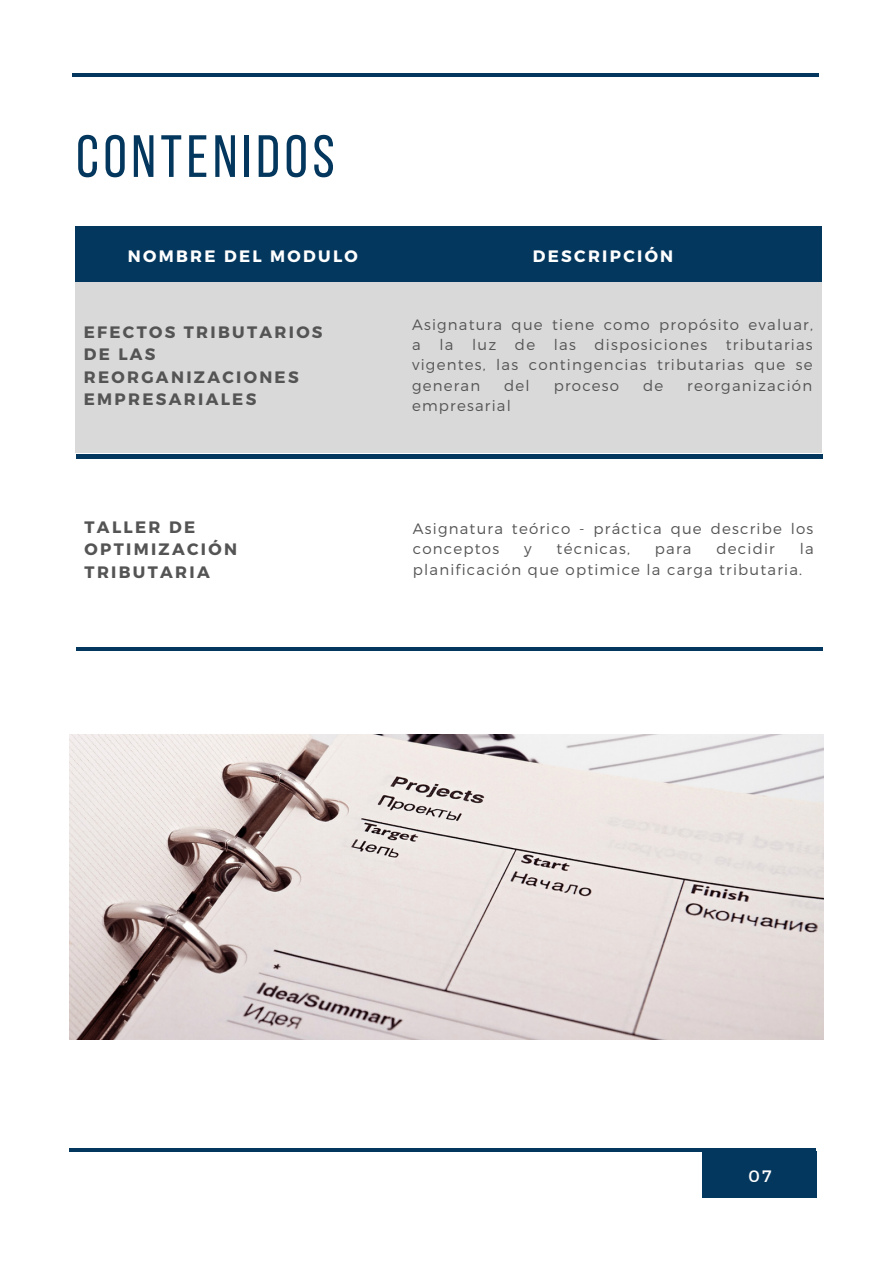
<style>
.page{position:relative;width:893px;height:1264px;background:#fff}
.page>*{position:absolute;margin:0;border:0;box-sizing:border-box;transform-origin:0 0}
.t1{font:59.55px "Bebas Neue";letter-spacing:.08em;color:#04375e}
.t2{font:700 16.5px/22.5px "Montserrat";letter-spacing:.14em;color:#545454}
.t3{font:700 16.5px "Montserrat";letter-spacing:.14em;color:#fff}
.t4{font:16.5px "Montserrat";color:#fff}
.t5{font:300 15px/20.2px "Montserrat";letter-spacing:.08em;color:#545454}
</style>
<div class="page">
<img style="left:69px;top:734px;width:754px;height:305px">
<div style="left:701px;top:1151px;width:115px;height:46px;background:#04375e"></div>
<hr style="left:69px;top:1148px;width:746px;height:3px;background:#04375e">
<hr style="left:72px;top:73px;width:747px;height:4px;background:#04375e">
<div style="left:75px;top:226px;width:746px;height:56px;background:#04375e"></div>
<hr style="left:76px;top:455px;width:747px;height:3px;background:#04375e">
<hr style="left:76px;top:647px;width:746px;height:4px;background:#04375e">
<div style="left:75px;top:282px;width:746px;height:170px;background:#d9d9d9"></div>
<h1 class="t1" style="left:76px;top:132px;width:260px">CONTENIDOS</h1>
<p class="t3" style="left:128px;top:245px;width:231px">NOMBRE DEL MODULO</p>
<p class="t3" style="left:533px;top:245px;width:142px">DESCRIPCIÓN</p>
<p class="t2" style="left:84px;top:320px;width:240px">EFECTOS TRIBUTARIOS<br>DE LAS<br>REORGANIZACIONES<br>EMPRESARIALES</p>
<p class="t5" style="left:412px;top:313px;width:402px;text-align:justify">Asignatura que tiene como propósito evaluar, a la luz de las disposiciones tributarias vigentes, las contingencias tributarias que se generan</p>
<p class="t5" style="left:504px;top:374px;width:27px">del</p>
<p class="t5" style="left:553px;top:374px;width:67px">proceso</p>
<p class="t5" style="left:643px;top:374px;width:22px">de</p>
<p class="t5" style="left:687px;top:374px;width:126px">reorganización</p>
<p class="t5" style="left:412px;top:394px;width:100px">empresarial</p>
<p class="t2" style="left:85px;top:515px;width:154px">TALLER DE<br>OPTIMIZACIÓN<br>TRIBUTARIA</p>
<p class="t5" style="left:413px;top:518px;width:402px">Asignatura teórico - práctica que describe los conceptos</p>
<p class="t5" style="left:524px;top:538px;width:9px">y</p>
<p class="t5" style="left:556px;top:538px;width:75px">técnicas,</p>
<p class="t5" style="left:655px;top:538px;width:38px">para</p>
<p class="t5" style="left:716px;top:538px;width:60px">decidir</p>
<p class="t5" style="left:413px;top:538px;width:402px;text-indent:387px">la planificación que optimice la carga tributaria.</p>
<p class="t4" style="left:748px;top:1165px;width:25px">07</p>
</div>
